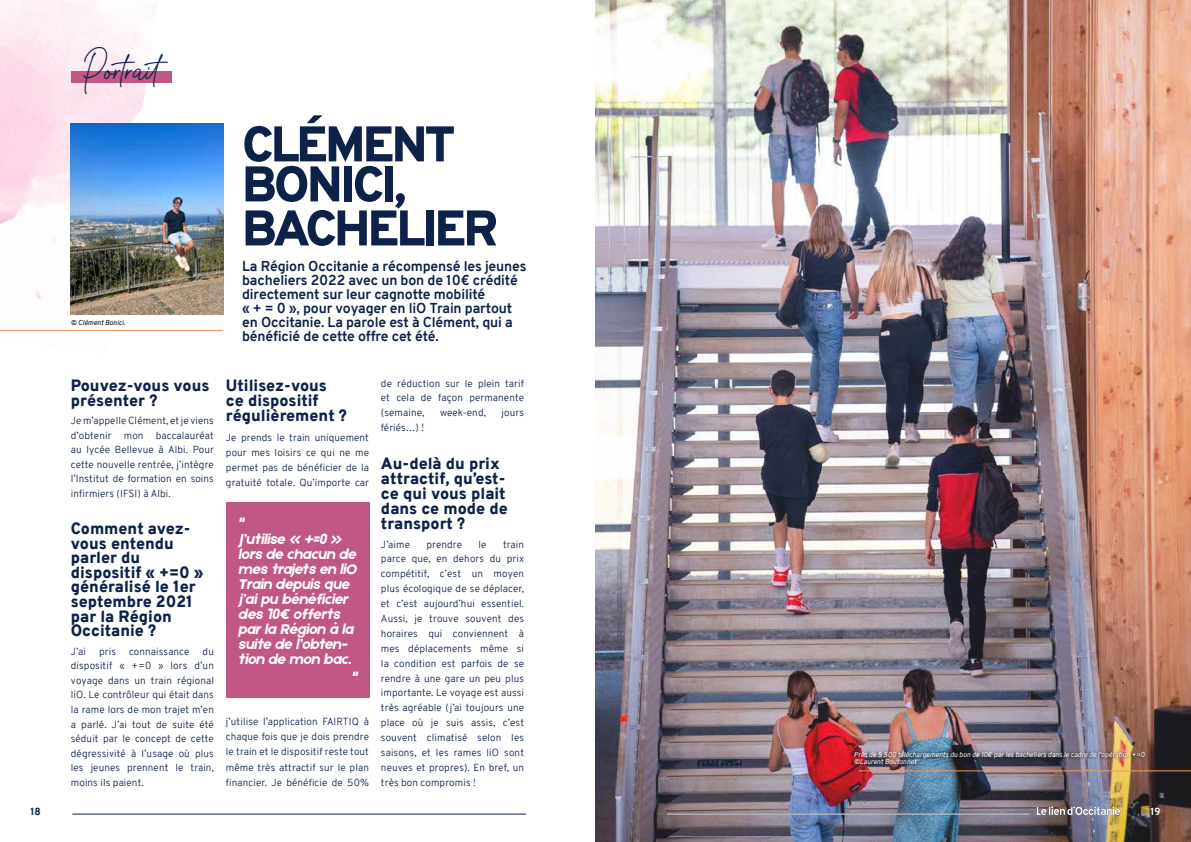
<style>
.page{position:relative;width:1191px;height:842px;background:#fff}
.page>*{position:absolute;margin:0;border:0;box-sizing:border-box;transform-origin:0 0}
.t1{font:900 50px/42px "Overpass";letter-spacing:-.06em;color:#0e2149}
.t2{font:28.4px "Grayscale Signature";color:#0e2149}
.t3{font:900 16px/14.6px "Overpass";color:#0e2149}
.t4{font:italic 15px/15px "Etna";color:#fff}
.t5{font:700 14px/14px "Overpass";letter-spacing:-.01em;color:#0e2149}
.t6{font:300 10px/14.9px "Overpass";letter-spacing:.01em;color:#0e2149;text-align:justify}
.t7{font:800 10px "Overpass";color:#0e2149}
.t8{font:800 10px "Overpass";color:#fff}
.t9{font:italic 7px/7px "Overpass";color:#fff}
.t10{font:italic 7px "Overpass";color:#000}
</style>
<div class="page">
<hr style="left:72px;top:814px;width:454px;height:1px;background:#0e2149">
<img style="left:0;top:0;width:159px;height:332px">
<img style="left:595px;top:0;width:596px;height:842px">
<img style="left:71px;top:124px;width:152px;height:191px">
<div style="left:226px;top:502px;width:143px;height:196px;background:#c15785"></div>
<div style="left:71px;top:71px;width:100px;height:11px;background:#c15785"></div>
<hr style="left:0;top:330px;width:223px;height:1px;background:#f49655">
<hr style="left:859px;top:771px;width:332px;height:1px;background:#f49655">
<img style="left:849px;top:749px;width:295px;height:19px">
<svg style="left:1036px;top:806px;width:84px;height:9px"></svg>
<hr style="left:667px;top:814px;width:362px;height:1px;background:#fff">
<p class="t7" style="left:30px;top:804px;width:12px">18</p>
<h2 class="t2" style="left:83px;top:52px;width:89px">Portrait</h2>
<p class="t10" style="left:71px;top:318px;width:56px">© Clément Bonici.</p>
<h1 class="t1" style="left:242px;top:123px;width:258px">CLÉMENT<br>BONICI,<br>BACHELIER</h1>
<p class="t5" style="left:242px;top:260px;width:286px">La Région Occitanie a récompensé les jeunes bacheliers 2022 avec un bon de 10€ crédité directement sur leur cagnotte mobilité<br>« + = 0 », pour voyager en liO Train partout en Occitanie. La parole est à Clément, qui a bénéficié de cette offre cet été.</p>
<h3 class="t3" style="left:71px;top:378px;width:140px">Pouvez-vous vous présenter ?</h3>
<p class="t6" style="left:71px;top:413px;width:144px;line-height:14.6px">Je m’appelle Clément, et je viens d’obtenir mon baccalauréat au lycée Bellevue à Albi. Pour cette nouvelle rentrée, j’intègre l’Institut de formation en soins infirmiers (IFSI) à Albi.</p>
<h3 class="t3" style="left:71px;top:521px;width:134px">Comment avez&shy;vous entendu parler du dispositif « +=0 » généralisé le 1er septembre 2021 par la Région<br>Occitanie ?</h3>
<p class="t6" style="left:71px;top:644px;width:17px">J’ai</p>
<p class="t6" style="left:99px;top:644px;width:18px">pris</p>
<p class="t6" style="left:129px;top:644px;width:62px">connaissance</p>
<p class="t6" style="left:71px;top:644px;width:144px;line-height:14.5px;text-indent:132px">du dispositif « +=0 » lors d’un voyage dans un train régional liO. Le contrôleur qui était dans la rame lors de mon trajet m’en a parlé. J’ai tout de suite été séduit par le concept de cette dégressivité à l’usage où plus les jeunes prennent le train, moins ils paient.</p>
<h3 class="t3" style="left:226px;top:378px;width:123px;line-height:15.2px">Utilisez-vous ce dispositif régulièrement ?</h3>
<p class="t6" style="left:226px;top:429px;width:144px;line-height:15.2px">Je prends le train uniquement pour mes loisirs ce qui ne me permet pas de bénéficier de la gratuité totale. Qu’importe car</p>
<h3 class="t4" style="left:238px;top:513px;width:108px;line-height:16.8px">"<br>J’utilise « +=0 »</h3>
<h3 class="t4" style="left:238px;top:546px;width:123px">lors de chacun de mes trajets en liO<br>Train depuis que j’aipu bénéficier des 10€ offerts parla Région à la suite de l’obten&shy;tion de mon bac.</h3>
<h3 class="t4" style="left:351px;top:668px;width:11px">"</h3>
<p class="t6" style="left:226px;top:714px;width:144px;line-height:15.2px">j’utilise l’application FAIRTIQ à chaque fois que je dois prendre le train et le dispositif reste tout même très attractif sur le plan financier. Je bénéficie de 50%</p>
<p class="t6" style="left:381px;top:376px;width:144px">de réduction sur le plein tarif et cela de façon permanente (semaine,</p>
<p class="t6" style="left:440px;top:405px;width:47px">week-end,</p>
<p class="t6" style="left:501px;top:405px;width:24px">jours</p>
<p class="t6" style="left:381px;top:420px;width:45px">fériés…) !</p>
<h3 class="t3" style="left:381px;top:456px;width:128px;line-height:14.9px">Au-delà du prix attractif, qu’est&shy;ce qui vous plait dans ce mode de transport ?</h3>
<p class="t6" style="left:381px;top:537px;width:31px">J’aime</p>
<p class="t6" style="left:426px;top:537px;width:37px">prendre</p>
<p class="t6" style="left:478px;top:537px;width:9px">le</p>
<p class="t6" style="left:381px;top:537px;width:144px;text-indent:122px">train parce que, en dehors du prix compétitif, c’est un moyen plus écologique de se déplacer, et c’est aujourd’hui essentiel.<br>Aussi, je trouve souvent des horaires qui conviennent à mes déplacements même si la condition est parfois de se rendre à une gare un peu plus importante. Le voyage est aussi très agréable (j’ai toujours une place où je suis assis, c’est souvent climatisé selon les saisons, et les rames liO sont neuves et propres). En bref, un très bon compromis !</p>
<p class="t9" style="left:854px;top:751px;width:292px">Près de 5 500 téléchargements du bon de 10€ par les bacheliers dans le cadre de l'opération +=0 ©Laurent Boutonnet</p>
<p class="t8" style="left:1150px;top:804px;width:12px">19</p>
</div>
